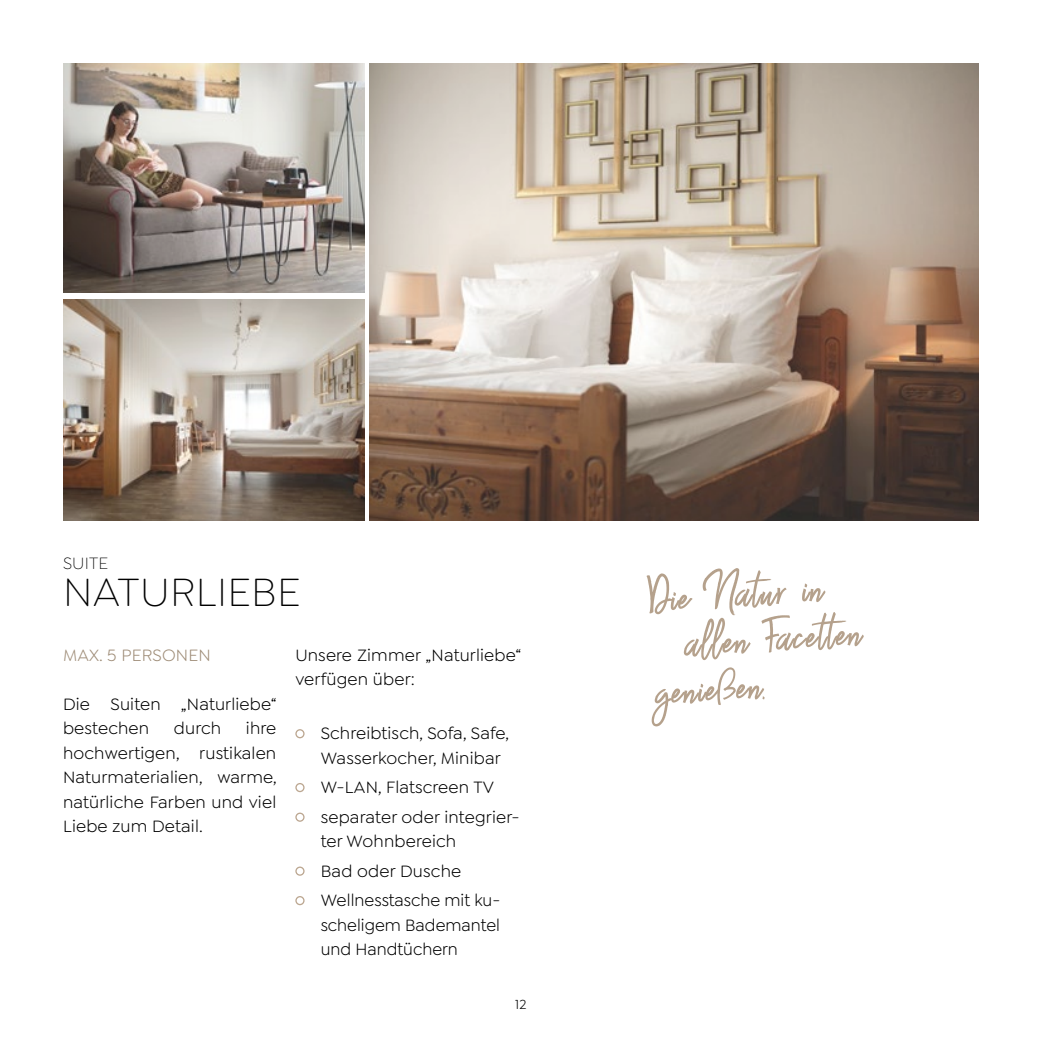
<style>
.page{position:relative;width:1042px;height:1042px;background:#fff}
.page>*{position:absolute;margin:0;border:0;box-sizing:border-box;transform-origin:0 0}
.t1{font:64.75px "Aveline Script";color:#b5a18c}
.t2{font:300 42px "Goldplay";letter-spacing:.01em;color:#000}
.t3{font:17.5px/24.5px "Goldplay";letter-spacing:.01em;color:#000}
.t4{font:17.5px "Goldplay";letter-spacing:.01em;color:#9f8d78}
.t5{font:300 17.5px "Goldplay";letter-spacing:.01em;color:#000}
.t6{font:14px "Goldplay";color:#000}
</style>
<div class="page">
<div style="left:295px;top:729px;width:9px;height:9px;border:1px solid #bca791;border-radius:50%"></div>
<div style="left:295px;top:783px;width:9px;height:9px;border:1px solid #bca791;border-radius:50%"></div>
<div style="left:295px;top:812px;width:9px;height:10px;border:1px solid #bca791;border-radius:50%"></div>
<div style="left:295px;top:866px;width:9px;height:10px;border:1px solid #bca791;border-radius:50%"></div>
<div style="left:295px;top:896px;width:9px;height:9px;border:1px solid #bca791;border-radius:50%"></div>
<img style="left:369px;top:63px;width:610px;height:458px">
<img style="left:63px;top:63px;width:302px;height:230px">
<img style="left:63px;top:299px;width:302px;height:222px">
<p class="t5" style="left:63px;top:554px;width:47px">SUITE</p>
<h2 class="t2" style="left:63px;top:569px;width:239px">NATURLIEBE</h2>
<h1 class="t1" style="left:645px;top:563px;width:175px;rotate:-4deg">Die Natur in</h1>
<h1 class="t1" style="left:680px;top:607px;width:179px;rotate:-4deg">allen Facetten</h1>
<h1 class="t1" style="left:651px;top:656px;width:116px;rotate:-4deg">genießen.</h1>
<p class="t3" style="left:295px;top:643px;width:228px">Unsere Zimmer „Naturliebe“ verfügen über:</p>
<p class="t3" style="left:321px;top:721px;width:190px">Schreibtisch, Sofa, Safe,<br>Wasserkocher, Minibar</p>
<p class="t3" style="left:321px;top:772px;width:201px;line-height:29.4px">W-LAN, Flatscreen TV separater oder integrier-</p>
<p class="t3" style="left:321px;top:826px;width:181px;line-height:29.4px">ter Wohnbereich<br>Bad oder Dusche<br>Wellnesstasche mit ku-</p>
<p class="t3" style="left:321px;top:912px;width:181px">scheligem Bademantel und Handtüchern</p>
<p class="t4" style="left:63px;top:645px;width:149px">MAX. 5 PERSONEN</p>
<p class="t3" style="left:63px;top:692px;width:215px">Die Suiten „Naturliebe“ bestechen</p>
<p class="t3" style="left:63px;top:716px;width:215px;text-align:justify;text-indent:183px">ihre hochwertigen, rustikalen Naturmaterialien, warme, natürliche Farben und viel Liebe zum Detail.</p>
<p class="t3" style="left:174px;top:716px;width:49px">durch</p>
<p class="t6" style="left:515px;top:996px;width:13px">12</p>
</div>
